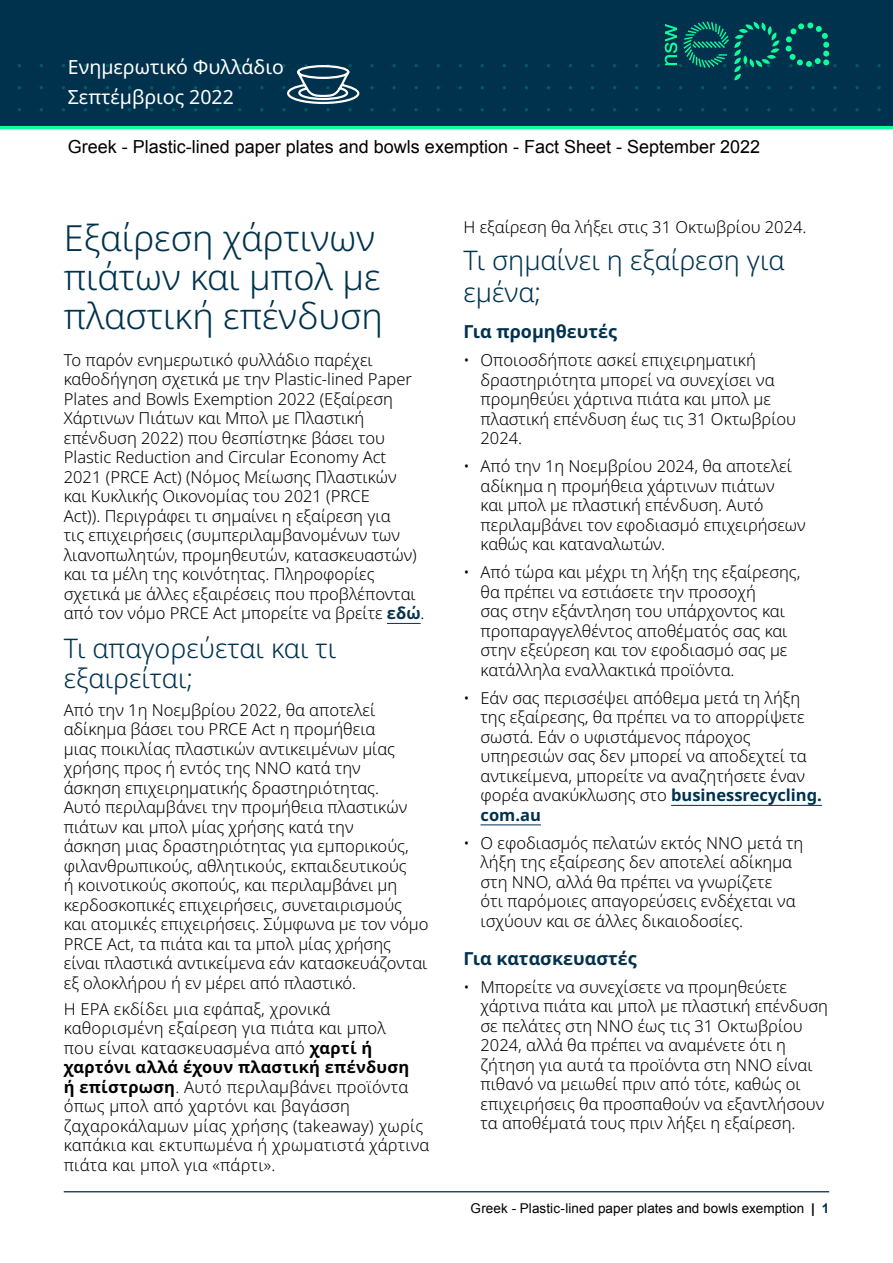
<style>
.page{position:relative;width:893px;height:1263px;background:#fff}
.page>*{position:absolute;margin:0;border:0;box-sizing:border-box;transform-origin:0 0}
.H1_24_pt{font:300 36px/39px "Noto Sans";color:#00324d}
.H2_L__blue{font:300 27px/30px "Noto Sans";color:#00324d}
.Body{font:300 27px/31.5px "Noto Sans";color:#00324d}
.Fact_Sheet{font:19.5px "Noto Sans";color:#fff}
.t1{font:18px "Arial";color:#000}
.H3__Blue{font:700 18px "Noto Sans";color:#00324d}
.Body-2{font:300 16.5px/19.5px "Noto Sans";color:#000}
.t2{font:13.5px "Arial";letter-spacing:.005em;color:#000}
.s1{font-weight:700;color:#00324d}
.s2{font-weight:700}
</style>
<div class="page">
<hr style="left:0;top:125px;width:893px;height:4px;background:#0dff9c">
<div style="left:0;top:0;width:893px;height:126px;background:#00324d"></div>
<svg style="left:17px;top:58px;width:864px;height:54px"></svg>
<hr style="left:64px;top:1191px;width:765px;height:1px;background:#00324d">
<svg style="left:665px;top:21px;width:164px;height:59px"></svg>
<svg style="left:286px;top:64px;width:75px;height:41px"></svg>
<hr style="left:387px;top:623px;width:34px;height:1px;background:#00324d">
<hr style="left:671px;top:805px;width:151px;height:1px;background:#00324d">
<hr style="left:480px;top:825px;width:61px;height:1px;background:#00324d">
<p class="Fact_Sheet" style="left:68px;top:53px;width:218px">Ενημερωτικό Φυλλάδιο</p>
<p class="Fact_Sheet" style="left:68px;top:83px;width:168px">Σεπτέμβριος 2022</p>
<p class="t1" style="left:68px;top:135px;width:694px">Greek - Plastic-lined paper plates and bowls exemption - Fact Sheet - September 2022</p>
<h1 class="H1_24_pt" style="left:64px;top:219px;width:320px">Εξαίρεση χάρτινων πιάτων και μπολ με πλαστική επένδυση</h1>
<p class="Body-2" style="left:64px;top:350px;width:362px">Το παρόν ενημερωτικό φυλλάδιο παρέχει καθοδήγηση σχετικά με την Plastic-lined Paper Plates and Bowls Exemption 2022 (Εξαίρεση Χάρτινων Πιάτων και Μπολ με Πλαστική επένδυση 2022) που θεσπίστηκε βάσει του Plastic Reduction and Circular Economy Act 2021 (PRCE Act) (Νόμος Μείωσης Πλαστικών<br>και Κυκλικής Οικονομίας του 2021 (PRCE<br>Act)). Περιγράφει τι σημαίνει η εξαίρεση για<br>τις επιχειρήσεις (συμπεριλαμβανομένων των λιανοπωλητών, προμηθευτών, κατασκευαστών) και τα μέλη της κοινότητας. Πληροφορίες σχετικά με άλλες εξαιρέσεις που προβλέπονται από τον νόμο PRCE Act μπορείτε να βρείτε <span class="s1">εδώ</span>.</p>
<h2 class="H2_L__blue" style="left:64px;top:633px;width:274px">Τι απαγορεύεται και τι εξαιρείται;</h2>
<p class="Body-2" style="left:64px;top:700px;width:366px">Από την 1η Νοεμβρίου 2022, θα αποτελεί αδίκημα βάσει του PRCE Act η προμήθεια<br>μιας ποικιλίας πλαστικών αντικειμένων μίας χρήσης προς ή εντός της ΝΝΟ κατά την<br>άσκηση επιχειρηματικής δραστηριότητας.<br>Αυτό περιλαμβάνει την προμήθεια πλαστικών πιάτων και μπολ μίας χρήσης κατά την<br>άσκηση μιας δραστηριότητας για εμπορικούς, φιλανθρωπικούς, αθλητικούς, εκπαιδευτικούς<br>ή κοινοτικούς σκοπούς, και περιλαμβάνει μη κερδοσκοπικές επιχειρήσεις, συνεταιρισμούς και ατομικές επιχειρήσεις. Σύμφωνα με τον νόμο PRCE Act, τα πιάτα και τα μπολ μίας χρήσης είναι πλαστικά αντικείμενα εάν κατασκευάζονται εξ ολοκλήρου ή εν μέρει από πλαστικό.</p>
<p class="Body-2" style="left:64px;top:999px;width:367px">Η EPA εκδίδει μια εφάπαξ, χρονικά καθορισμένη εξαίρεση για πιάτα και μπολ<br>που είναι κατασκευασμένα από <span class="s2">χαρτί ή χαρτόνι αλλά έχουν πλαστική επένδυση<br>ή επίστρωση</span>. Αυτό περιλαμβάνει προϊόντα όπως μπολ από χαρτόνι και βαγάσση ζαχαροκάλαμων μίας χρήσης (takeaway) χωρίς καπάκια και εκτυπωμένα ή χρωματιστά χάρτινα πιάτα και μπολ για «πάρτι».</p>
<p class="Body-2" style="left:463px;top:217px;width:345px">Η εξαίρεση θα λήξει στις 31 Οκτωβρίου 2024.</p>
<p class="Body" style="left:463px;top:246px;width:323px">Τι σημαίνει η εξαίρεση για εμένα;</p>
<h3 class="H3__Blue" style="left:463px;top:319px;width:155px">Για προμηθευτές</h3>
<p class="Body-2" style="left:480px;top:351px;width:317px;text-indent:-17px">• Οποιοσδήποτε ασκεί επιχειρηματική δραστηριότητα μπορεί να συνεχίσει να προμηθεύει χάρτινα πιάτα και μπολ με πλαστική επένδυση έως τις 31 Οκτωβρίου<br>2024.</p>
<p class="Body-2" style="left:480px;top:457px;width:327px;text-indent:-17px">• Από την 1η Νοεμβρίου 2024, θα αποτελεί αδίκημα η προμήθεια χάρτινων πιάτων<br>και μπολ με πλαστική επένδυση. Αυτό περιλαμβάνει τον εφοδιασμό επιχειρήσεων καθώς και καταναλωτών.</p>
<p class="Body-2" style="left:480px;top:563px;width:322px;text-indent:-17px">• Από τώρα και μέχρι τη λήξη της εξαίρεσης, θα πρέπει να εστιάσετε την προσοχή<br>σας στην εξάντληση του υπάρχοντος και προπαραγγελθέντος αποθέματός σας και στην εξεύρεση και τον εφοδιασμό σας με κατάλληλα εναλλακτικά προϊόντα.</p>
<p class="Body-2" style="left:480px;top:688px;width:343px;text-indent:-17px">• Εάν σας περισσέψει απόθεμα μετά τη λήξη της εξαίρεσης, θα πρέπει να το απορρίψετε σωστά. Εάν ο υφιστάμενος πάροχος υπηρεσιών σας δεν μπορεί να αποδεχτεί τα αντικείμενα, μπορείτε να αναζητήσετε έναν φορέα ανακύκλωσης στο <span class="s1">businessrecycling. com.au</span></p>
<p class="Body-2" style="left:480px;top:833px;width:324px;text-indent:-17px">• Ο εφοδιασμός πελατών εκτός ΝΝΟ μετά τη λήξη της εξαίρεσης δεν αποτελεί αδίκημα στη ΝΝΟ, αλλά θα πρέπει να γνωρίζετε<br>ότι παρόμοιες απαγορεύσεις ενδέχεται να ισχύουν και σε άλλες δικαιοδοσίες.</p>
<h3 class="H3__Blue" style="left:463px;top:946px;width:175px">Για κατασκευαστές</h3>
<p class="Body-2" style="left:480px;top:977px;width:349px;text-indent:-17px">• Μπορείτε να συνεχίσετε να προμηθεύετε χάρτινα πιάτα και μπολ με πλαστική επένδυση σε πελάτες στη ΝΝΟ έως τις 31 Οκτωβρίου 2024, αλλά θα πρέπει να αναμένετε ότι η ζήτηση για αυτά τα προϊόντα στη ΝΝΟ είναι πιθανό να μειωθεί πριν από τότε, καθώς οι επιχειρήσεις θα προσπαθούν να εξαντλήσουν τα αποθέματά τους πριν λήξει η εξαίρεση.</p>
<p class="t2" style="left:471px;top:1200px;width:360px">Greek - Plastic-lined paper plates and bowls exemption <span class="s2">|</span> <span class="s1">1</span></p>
</div>
